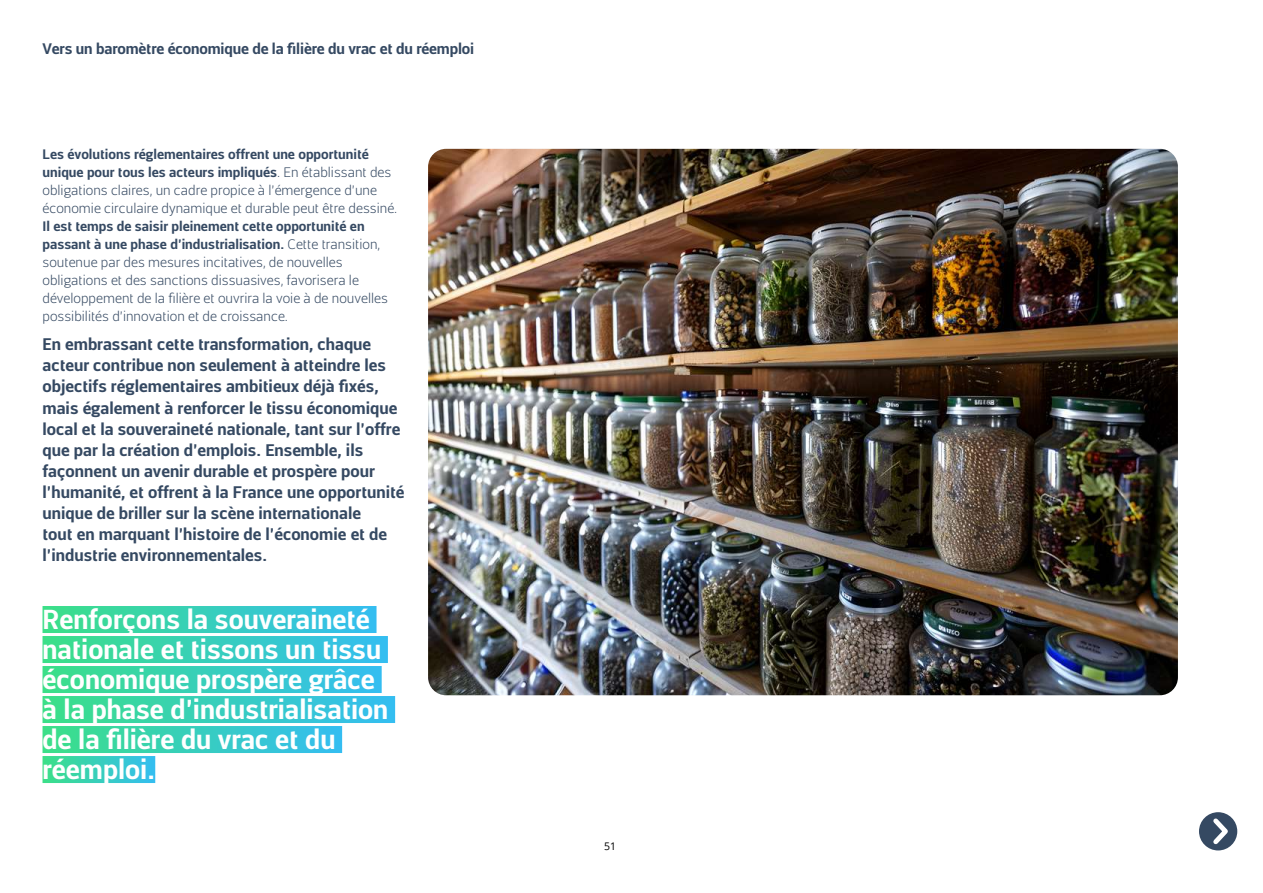
<style>
.page{position:relative;width:1263px;height:893px;background:#fff}
.page>*{position:absolute;margin:0;border:0;box-sizing:border-box;transform-origin:0 0}
.t1{font:700 27px/30px "Centuma";color:#fff}
.t2{font:700 16.5px/21px "Centuma";color:#354962}
.t3{font:700 15px "Centuma";letter-spacing:-.01em;color:#354962}
.t4{font:300 13.5px/18px "Centuma";color:#354962}
.t5{font:10.5px "Open Sans";color:#000}
.s1{font-weight:700}
</style>
<div class="page">
<div style="left:43px;top:606px;width:333px;height:27px;background:linear-gradient(to right,#3bdf88,#34bdf1)"></div>
<div style="left:43px;top:636px;width:345px;height:27px;background:linear-gradient(to right,#3bdf88,#34bdf1)"></div>
<div style="left:43px;top:666px;width:339px;height:27px;background:linear-gradient(to right,#3bdf88,#34bdf1)"></div>
<div style="left:43px;top:696px;width:352px;height:27px;background:linear-gradient(to right,#3bdf88,#34bdf1)"></div>
<div style="left:43px;top:726px;width:299px;height:27px;background:linear-gradient(to right,#3bdf88,#34bdf1)"></div>
<div style="left:43px;top:756px;width:112px;height:27px;background:linear-gradient(to right,#3bdf88,#34beef)"></div>
<img style="left:428px;top:149px;width:750px;height:546px">
<div style="left:1199px;top:812px;width:38px;height:38px;background:#354962;border-radius:50%"></div>
<svg style="left:1209px;top:814px;width:23px;height:35px"></svg>
<p class="t3" style="left:43px;top:38px;width:433px">Vers un baromètre économique de la filière du vrac et du réemploi</p>
<p class="t4" style="left:43px;top:145px;width:356px"><span class="s1">Les évolutions réglementaires offrent une opportunité unique pour tous les acteurs impliqués</span>. En établissant des obligations claires, un cadre propice à l’émergence d’une économie circulaire dynamique et durable peut être dessiné.</p>
<p class="t4" style="left:43px;top:217px;width:347px"><span class="s1">Il est temps de saisir pleinement cette opportunité en passant à une phase d’industrialisation.</span> Cette transition, soutenue par des mesures incitatives, de nouvelles obligations et des sanctions dissuasives, favorisera le développement de la filière et ouvrira la voie à de nouvelles possibilités d’innovation et de croissance.</p>
<p class="t2" style="left:43px;top:333px;width:364px">En embrassant cette transformation, chaque acteur contribue non seulement à atteindre les objectifs réglementaires ambitieux déjà fixés, mais également à renforcer le tissu économique local et la souveraineté nationale, tant sur l’offre que par la création d’emplois. Ensemble, ils façonnent un avenir durable et prospère pour l’humanité, et offrent à la France une opportunité unique de briller sur la scène internationale<br>tout en marquant l’histoire de l’économie et de l’industrie environnementales.</p>
<h1 class="t1" style="left:43px;top:603px;width:347px">Renforçons la souveraineté nationale et tissons un tissu économique prospère grâce à la phase d’industrialisation de la filière du vrac et du réemploi.</h1>
<p class="t5" style="left:604px;top:839px;width:13px">51</p>
</div>
